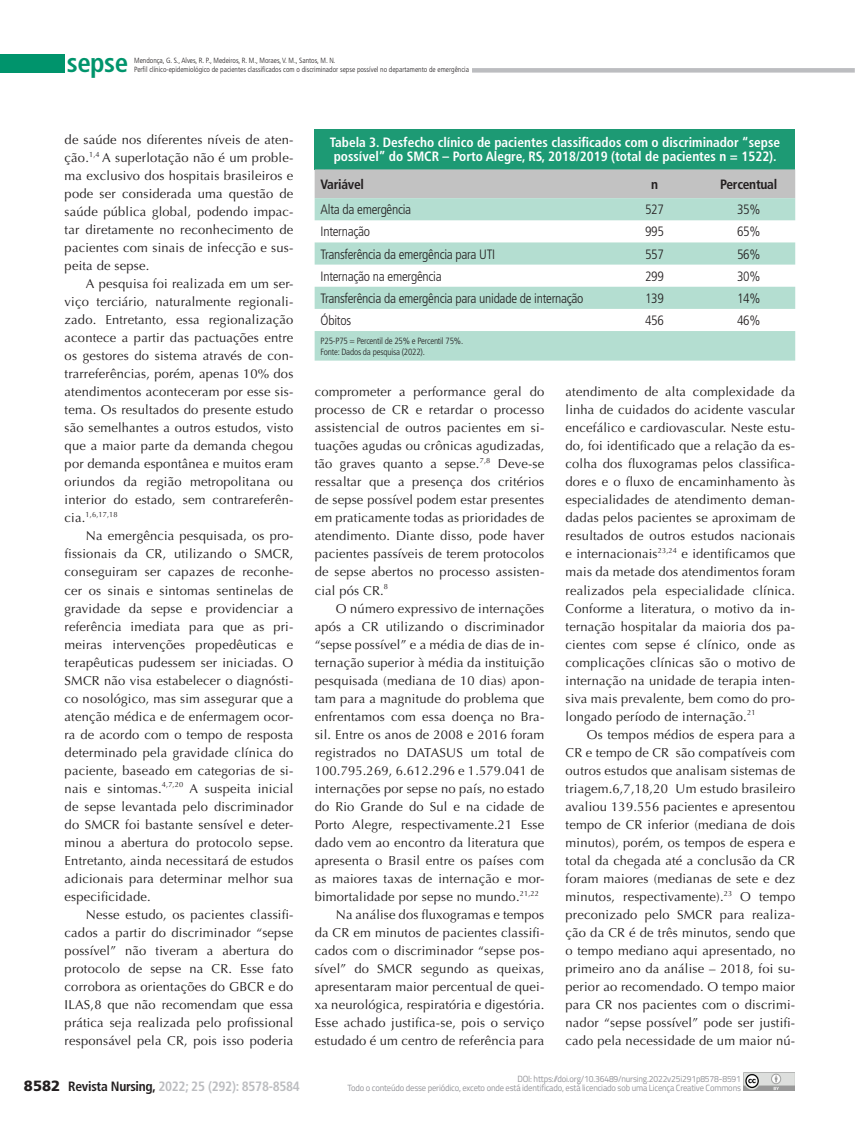
<style>
.page{position:relative;width:859px;height:1132px;background:#fff}
.page>*{position:absolute;margin:0;border:0;box-sizing:border-box;transform-origin:0 0}
.t1{font:700 condensed 27px "Frutiger LT Std";letter-spacing:-.02em;color:#00946c}
.tabela_corpo{font:300 condensed 13.5px "Frutiger LT Std";letter-spacing:-.02em;color:#231f20}
.t2{font:700 condensed 13.5px/13.5px "Frutiger LT Std";color:#fff}
.t3{font:700 condensed 13.5px "Frutiger LT Std";letter-spacing:-.02em;color:#bcbdc0}
.tabela_corpo-2{font:700 condensed 13.5px "Frutiger LT Std";letter-spacing:-.02em;color:#231f20}
.TEXTO{font:12.9px/18px "Optima LT Std";letter-spacing:.015em;color:#231f20;text-align:justify}
.t4{font:9px/9.4px "Titillium";letter-spacing:-.02em;color:#939398;text-align:right;scale:.95 1}
.tabela_corpo-3{font:300 condensed 9px "Frutiger LT Std";letter-spacing:-.02em;color:#231f20}
.t5{font:300 condensed 7.5px/9px "Frutiger LT Std";color:#231f20}
.TEXTO-2{font:7.5px "Optima LT Std";color:#231f20}
.s1{font-size:12.9px}
.s2{font-weight:900;font-stretch:normal;font-size:14.85px;color:#231f20}
.s3{color:#231f20}
</style>
<div class="page">
<div style="left:0;top:54px;width:65px;height:18px;background:#00946c"></div>
<div style="left:472px;top:68px;width:383px;height:5px;background:#bcbdc0"></div>
<img style="left:743px;top:1072px;width:52px;height:18px">
<div style="left:315px;top:129px;width:480px;height:40px;background:#1d9a74"></div>
<div style="left:315px;top:169px;width:480px;height:29px;background:#c2c2c2"></div>
<svg style="left:315px;top:198px;width:480px;height:162px;fill:#b4ded1"></svg>
<h1 class="t1" style="left:67px;top:47px;width:63px">sepse</h1>
<p class="t5" style="left:134px;top:56px;width:336px">Mendonça, G. S., Alves, R. P., Medeiros, R. M., Moraes, V. M., Santos, M. N.<br>Perfil clínico-epidemiológico de pacientes classificados com o discriminador sepse possível no departamento de emergência</p>
<p class="TEXTO" style="left:65px;top:131px;width:230px">de saúde nos diferentes níveis de aten&shy;ção.<sup>1,4</sup> A superlotação não é um proble&shy;ma exclusivo dos hospitais brasileiros e pode ser considerada uma questão de saúde pública global, podendo impac&shy;tar diretamente no reconhecimento de pacientes com sinais de infecção e sus&shy;peita de sepse.</p>
<p class="TEXTO" style="left:65px;top:275px;width:230px;text-indent:21px">A pesquisa foi realizada em um ser&shy;viço terciário, naturalmente regionali&shy;zado. Entretanto, essa regionalização acontece a partir das pactuações entre os gestores do sistema através de con&shy;trarreferências, porém, apenas 10% dos atendimentos aconteceram por esse sis&shy;tema. Os resultados do presente estudo são semelhantes a outros estudos, visto que a maior parte da demanda chegou por demanda espontânea e muitos eram oriundos da região metropolitana ou interior do estado, sem contrareferên-</p>
<p class="TEXTO-2" style="left:65px;top:510px;width:55px"><span class="s1">cia.</span>1,6,17,18</p>
<p class="TEXTO" style="left:65px;top:527px;width:230px;text-indent:21px">Na emergência pesquisada, os pro&shy;fissionais da CR, utilizando o SMCR, conseguiram ser capazes de reconhe&shy;cer os sinais e sintomas sentinelas de gravidade da sepse e providenciar a referência imediata para que as pri&shy;meiras intervenções propedêuticas e terapêuticas pudessem ser iniciadas. O SMCR não visa estabelecer o diagnósti&shy;co nosológico, mas sim assegurar que a atenção médica e de enfermagem ocor&shy;ra de acordo com o tempo de resposta determinado pela gravidade clínica do paciente, baseado em categorias de si&shy;nais e sintomas.<sup>4,7,20</sup> A suspeita inicial de sepse levantada pelo discriminador do SMCR foi bastante sensível e deter&shy;minou a abertura do protocolo sepse.<br>Entretanto, ainda necessitará de estudos adicionais para determinar melhor sua especificidade.</p>
<p class="TEXTO" style="left:65px;top:905px;width:230px;text-indent:21px">Nesse estudo, os pacientes classifi&shy;cados a partir do discriminador “sepse possível” não tiveram a abertura do protocolo de sepse na CR. Esse fato corrobora as orientações do GBCR e do ILAS,8 que não recomendam que essa prática seja realizada pelo profissional responsável pela CR, pois isso poderia</p>
<p class="t3" style="left:24px;top:1077px;width:277px"><span class="s2">8582</span> <span class="s3">Revista Nursing,</span> 2022; 25 (292): 8578-8584</p>
<p class="t2" style="left:330px;top:136px;width:452px">Tabela 3. Desfecho clínico de pacientes classificados com o discriminador “sepse possível” do SMCR – Porto Alegre, RS, 2018/2019 (total de pacientes n = 1522).</p>
<p class="tabela_corpo-2" style="left:321px;top:176px;width:45px">Variável</p>
<p class="tabela_corpo-2" style="left:651px;top:176px;width:9px">n</p>
<p class="tabela_corpo-2" style="left:720px;top:176px;width:58px">Percentual</p>
<p class="tabela_corpo" style="left:321px;top:202px;width:92px">Alta da emergência</p>
<p class="tabela_corpo" style="left:645px;top:202px;width:20px">527</p>
<p class="tabela_corpo" style="left:737px;top:202px;width:25px">35%</p>
<p class="tabela_corpo" style="left:321px;top:224px;width:51px">Internação</p>
<p class="tabela_corpo" style="left:645px;top:224px;width:20px">995</p>
<p class="tabela_corpo" style="left:737px;top:224px;width:25px">65%</p>
<p class="tabela_corpo" style="left:321px;top:246px;width:176px">Transferência da emergência para UTI</p>
<p class="tabela_corpo" style="left:645px;top:246px;width:20px">557</p>
<p class="tabela_corpo" style="left:737px;top:246px;width:25px">56%</p>
<p class="tabela_corpo" style="left:321px;top:268px;width:123px">Internação na emergência</p>
<p class="tabela_corpo" style="left:645px;top:268px;width:20px">299</p>
<p class="tabela_corpo" style="left:737px;top:268px;width:25px">30%</p>
<p class="tabela_corpo" style="left:321px;top:290px;width:264px">Transferência da emergência para unidade de internação</p>
<p class="tabela_corpo" style="left:645px;top:290px;width:20px">139</p>
<p class="tabela_corpo" style="left:737px;top:290px;width:25px">14%</p>
<p class="tabela_corpo" style="left:321px;top:312px;width:32px">Óbitos</p>
<p class="tabela_corpo" style="left:645px;top:312px;width:20px">456</p>
<p class="tabela_corpo" style="left:737px;top:312px;width:25px">46%</p>
<p class="tabela_corpo-3" style="left:321px;top:335px;width:144px">P25-P75 = Percentil de 25% e Percentil 75%.</p>
<p class="tabela_corpo-3" style="left:321px;top:346px;width:106px">Fonte: Dados da pesquisa (2022).</p>
<p class="TEXTO" style="left:315px;top:383px;width:231px">comprometer a performance geral do processo de CR e retardar o processo assistencial de outros pacientes em si&shy;tuações agudas ou crônicas agudizadas, tão graves quanto a sepse.<sup>7,8</sup> Deve-se ressaltar que a presença dos critérios de sepse possível podem estar presentes em praticamente todas as prioridades de atendimento. Diante disso, pode haver pacientes passíveis de terem protocolos de sepse abertos no processo assisten&shy;cial pós CR.<sup>8</sup></p>
<p class="TEXTO" style="left:315px;top:599px;width:231px;text-indent:21px">O número expressivo de internações após a CR utilizando o discriminador “sepse possível” e a média de dias de in&shy;ternação superior à média da instituição pesquisada (mediana de 10 dias) apon&shy;tam para a magnitude do problema que enfrentamos com essa doença no Bra&shy;sil. Entre os anos de 2008 e 2016 foram registrados no DATASUS um total de 100.795.269, 6.612.296 e 1.579.041 de internações por sepse no país, no estado do Rio Grande do Sul e na cidade de Porto Alegre, respectivamente.21 Esse dado vem ao encontro da literatura que apresenta o Brasil entre os países com as maiores taxas de internação e mor&shy;bimortalidade por sepse no mundo.<sup>21,22</sup></p>
<p class="TEXTO" style="left:315px;top:905px;width:231px;text-indent:21px">Na análise dos fluxogramas e tempos da CR em minutos de pacientes classifi&shy;cados com o discriminador “sepse pos&shy;sível” do SMCR segundo as queixas, apresentaram maior percentual de quei&shy;xa neurológica, respiratória e digestória.<br>Esse achado justifica-se, pois o serviço estudado é um centro de referência para</p>
<p class="TEXTO" style="left:566px;top:383px;width:231px">atendimento de alta complexidade da linha de cuidados do acidente vascular encefálico e cardiovascular. Neste estu&shy;do, foi identificado que a relação da es&shy;colha dos fluxogramas pelos classifica&shy;dores e o fluxo de encaminhamento às especialidades de atendimento deman&shy;dadas pelos pacientes se aproximam de resultados de outros estudos nacionais e internacionais<sup>23,24</sup> e identificamos que mais da metade dos atendimentos foram realizados pela especialidade clínica.<br>Conforme a literatura, o motivo da in&shy;ternação hospitalar da maioria dos pa&shy;cientes com sepse é clínico, onde as complicações clínicas são o motivo de internação na unidade de terapia inten&shy;siva mais prevalente, bem como do pro&shy;longado período de internação.<sup>21</sup></p>
<p class="TEXTO" style="left:566px;top:725px;width:231px;text-indent:21px">Os tempos médios de espera para a CR e tempo de CR são compatíveis com outros estudos que analisam sistemas de triagem.6,7,18,20 Um estudo brasileiro avaliou 139.556 pacientes e apresentou tempo de CR inferior (mediana de dois minutos), porém, os tempos de espera e total da chegada até a conclusão da CR foram maiores (medianas de sete e dez minutos, respectivamente).<sup>23</sup> O tempo preconizado pelo SMCR para realiza&shy;ção da CR é de três minutos, sendo que o tempo mediano aqui apresentado, no primeiro ano da análise – 2018, foi su&shy;perior ao recomendado. O tempo maior para CR nos pacientes com o discrimi&shy;nador “sepse possível” pode ser justifi&shy;cado pela necessidade de um maior nú-</p>
<p class="t4" style="left:347px;top:1072px;width:416px">DOI: https://doi.org/10.36489/nursing.2022v25i291p8578-8591<br>Todo o conteúdo desse periódico, exceto onde está identificado, está licenciado sob uma Licença Creative Commons</p>
</div>
